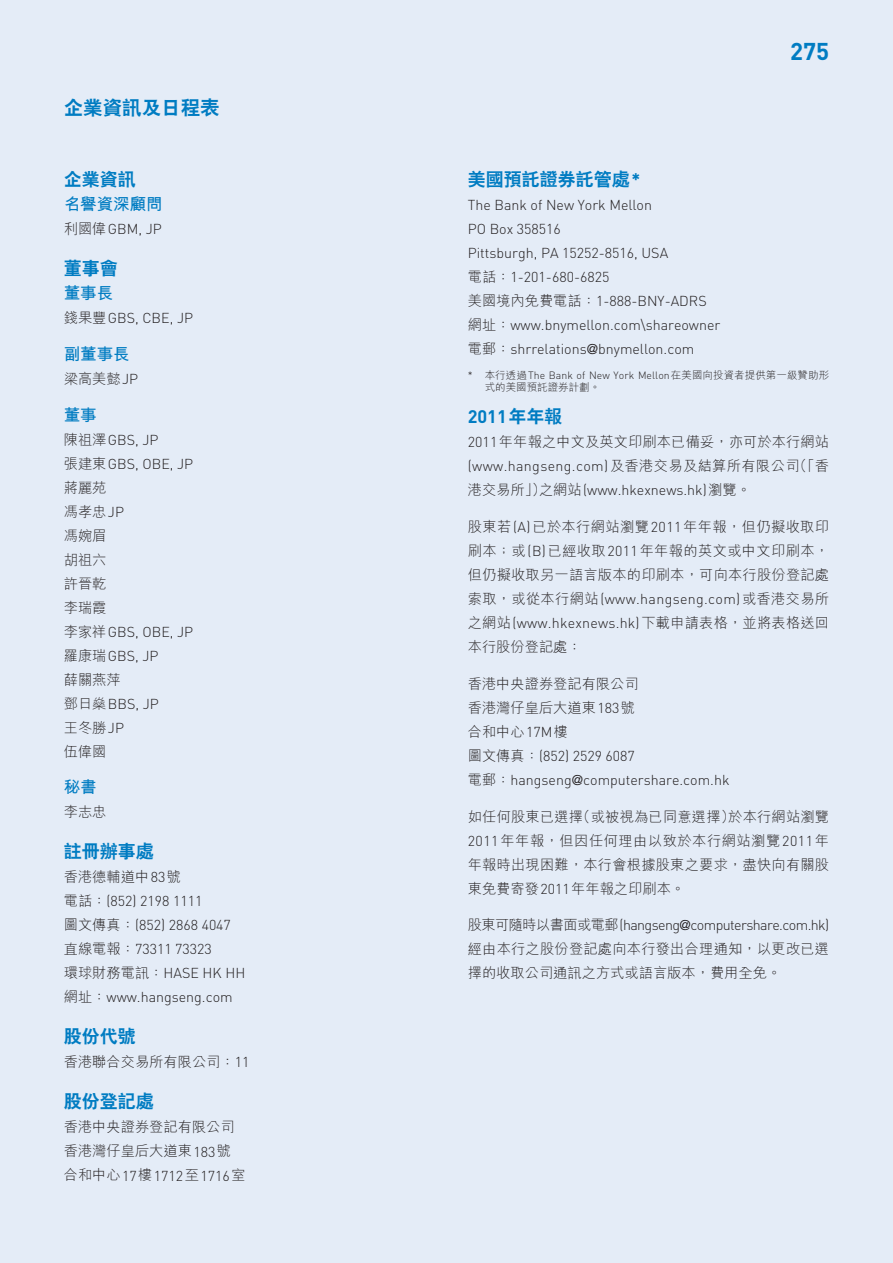
<style>
.page{position:relative;width:893px;height:1263px;background:#e4ecf7}
.page>*{position:absolute;margin:0;border:0;box-sizing:border-box;transform-origin:0 0}
.t1{font:700 24px "DIN";color:#007cc2}
.t2{font:800 19.5px "C Hei 2 HK";color:#007cc2}
.t3{font:800 18px "C Hei 2 HK";color:#007cc2}
.t4{font:700 18px "DIN";color:#007cc2}
.t5{font:700 16.5px "M Hei HK";color:#007cc2}
.t6{font:300 14.25px/24px "DIN";color:#231f20}
.t7{font:300 14.25px/24px "M Hei HK";color:#231f20}
.t8{font:300 14.25px/24px "DIN";letter-spacing:.025em;color:#231f20}
.t9{font:300 14.25px "DIN";letter-spacing:-.04em;color:#231f20}
.t10{font:300 10.5px "DIN";letter-spacing:.005em;color:#231f20}
.t11{font:300 10.5px "M Hei HK";color:#231f20}
.s1{font-family:"M Hei HK"}
.s2{font-family:"DIN"}
.s3{font-family:"DIN";font-weight:700}
.s4{font-family:"Frutiger"}
.s5{font-family:"C Hei 2 HK";font-weight:800}
</style>
<div class="page">
<h2 class="t2" style="left:64px;top:95px;width:157px">企業資訊及日程表</h2>
<p class="t3" style="left:64px;top:167px;width:73px">企業資訊</p>
<p class="t5" style="left:64px;top:192px;width:100px">名譽資深顧問</p>
<p class="t6" style="left:64px;top:217px;width:100px"><span class="s1">利國偉</span>GBM, JP</p>
<p class="t3" style="left:64px;top:256px;width:55px">董事會</p>
<p class="t5" style="left:64px;top:281px;width:51px">董事長</p>
<p class="t6" style="left:64px;top:306px;width:131px"><span class="s1">錢果豐</span>GBS, CBE, JP</p>
<p class="t5" style="left:64px;top:342px;width:67px">副董事長</p>
<p class="t7" style="left:64px;top:366px;width:76px">梁高美懿<span class="s2">JP</span></p>
<p class="t5" style="left:64px;top:402px;width:35px">董事</p>
<p class="t6" style="left:64px;top:427px;width:131px"><span class="s1">陳祖澤</span>GBS, JP<br><span class="s1">張建東</span>GBS, OBE, JP</p>
<p class="t7" style="left:64px;top:475px;width:62px">蔣麗苑馮孝忠<span class="s2">JP</span>馮婉眉胡祖六許晉乾李瑞霞</p>
<p class="t6" style="left:64px;top:619px;width:131px"><span class="s1">李家祥</span>GBS, OBE, JP<span class="s1">羅康瑞</span>GBS, JP</p>
<p class="t7" style="left:64px;top:667px;width:58px">薛關燕萍</p>
<p class="t6" style="left:64px;top:691px;width:97px"><span class="s1">鄧日燊</span>BBS, JP</p>
<p class="t7" style="left:64px;top:715px;width:62px">王冬勝<span class="s2">JP</span>伍偉國</p>
<p class="t5" style="left:64px;top:775px;width:35px">秘書</p>
<p class="t7" style="left:64px;top:799px;width:44px">李志忠</p>
<p class="t3" style="left:64px;top:840px;width:91px">註冊辦事處</p>
<p class="t7" style="left:64px;top:864px;width:119px">香港德輔道中<span class="s2">83</span>號</p>
<p class="t6" style="left:64px;top:889px;width:183px"><span class="s1">電話：</span>(852) 2198 1111<br><span class="s1">圖文傳真：</span>(852) 2868 4047<span class="s1">直線電報：</span>73311 73323<br><span class="s1">環球財務電訊：</span>HASE HK HH<span class="s1">網址：</span>www.hangseng.com</p>
<p class="t3" style="left:64px;top:1025px;width:73px">股份代號</p>
<p class="t7" style="left:64px;top:1049px;width:187px">香港聯合交易所有限公司：<span class="s2">11</span></p>
<p class="t3" style="left:64px;top:1090px;width:91px">股份登記處</p>
<p class="t7" style="left:64px;top:1114px;width:172px">香港中央證券登記有限公司香港灣仔皇后大道東<span class="s2">183</span>號</p>
<p class="t6" style="left:64px;top:1163px;width:183px"><span class="s1">合和中心</span>17<span class="s1">樓</span>1712<span class="s1">至</span>1716<span class="s1">室</span></p>
<h1 class="t1" style="left:790px;top:35px;width:41px">275</h1>
<p class="t3" style="left:468px;top:167px;width:174px">美國預託證券託管處<span class="s3">*</span></p>
<p class="t6" style="left:468px;top:193px;width:254px">The Bank of New York Mellon<br>PO Box 358516<br>Pittsburgh, PA 15252-8516, USA<br><span class="s1">電話：</span>1-201-680-6825<br><span class="s1">美國境內免費電話：</span>1-888-BNY-ADRS<span class="s1">網址：</span>www.bnymellon.com\shareowner<span class="s1">電郵：</span>shrrelations<span class="s4">@</span>bnymellon.com</p>
<p class="t10" style="left:468px;top:369px;width:363px">* <span class="s1">本行透過</span>The Bank of New York Mellon<span class="s1">在美國向投資者提供第一級贊助形</span></p>
<p class="t11" style="left:485px;top:379px;width:117px">式的美國預託證券計劃。</p>
<p class="t4" style="left:468px;top:405px;width:96px">2011<span class="s5">年年報</span></p>
<p class="t7" style="left:468px;top:429px;width:363px"><span class="s2">2011</span>年年報之中文及英文印刷本已備妥，亦可於本行網站</p>
<p class="t8" style="left:468px;top:454px;width:363px">(www.hangseng.com)<span class="s1">及香港交易及結算所有限公司（「香港交易所」）之網站</span>(www.hkexnews.hk)<span class="s1">瀏覽。</span></p>
<p class="t7" style="left:468px;top:514px;width:363px;text-align:justify">股東若<span class="s2">(A)</span>已於本行網站瀏覽<span class="s2">2011</span>年年報，但仍擬收取印刷本；或<span class="s2">(B)</span>已經收取<span class="s2">2011</span>年年報的英文或中文印刷本，但仍擬收取另一語言版本的印刷本，可向本行股份登記處</p>
<p class="t8" style="left:468px;top:587px;width:363px"><span class="s1">索取，或從本行網站</span>(www.hangseng.com)<span class="s1">或香港交易所之網站</span>(www.hkexnews.hk)<span class="s1">下載申請表格，並將表格送回</span></p>
<p class="t7" style="left:468px;top:634px;width:115px">本行股份登記處：</p>
<p class="t7" style="left:468px;top:671px;width:172px">香港中央證券登記有限公司香港灣仔皇后大道東<span class="s2">183</span>號合和中心<span class="s2">17M</span>樓</p>
<p class="t6" style="left:468px;top:744px;width:263px"><span class="s1">圖文傳真：</span>(852) 2529 6087<br><span class="s1">電郵：</span>hangseng<span class="s4">@</span>computershare.com.hk</p>
<p class="t7" style="left:468px;top:804px;width:363px;text-align:justify">如任何股東已選擇（或被視為已同意選擇）於本行網站瀏覽<span class="s2">2011</span>年年報，但因任何理由以致於本行網站瀏覽<span class="s2">2011</span>年年報時出現困難，本行會根據股東之要求，盡快向有關股東免費寄發<span class="s2">2011</span>年年報之印刷本。</p>
<p class="t9" style="left:468px;top:916px;width:363px"><span class="s1">股東可隨時以書面或電郵</span>(hangseng<span class="s4">@</span>computershare.com.hk)</p>
<p class="t7" style="left:468px;top:936px;width:363px">經由本行之股份登記處向本行發出合理通知，以更改已選擇的收取公司通訊之方式或語言版本，費用全免。</p>
</div>
